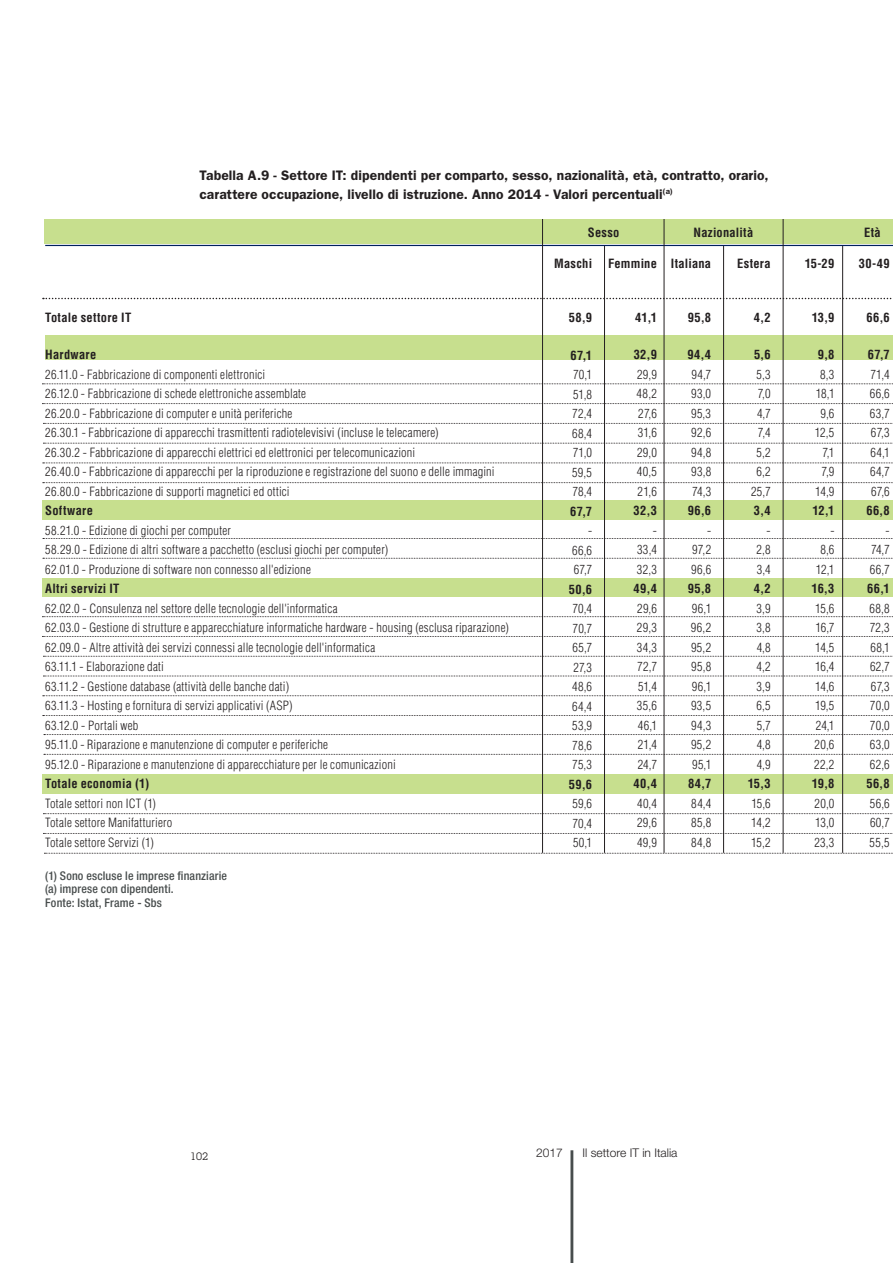
<style>
.page{position:relative;width:893px;height:1263px;background:#fff}
.page>*{position:absolute;margin:0;border:0;box-sizing:border-box;transform-origin:0 0}
.t1{font:600 13.8px/19.5px "ITC Franklin Gothic Std";letter-spacing:.01em;color:#231f20}
.t2{font:300 condensed 12.45px/19.5px "Helvetica LT Std";letter-spacing:.02em;color:#231f20;text-align:justify}
.t3{font:700 condensed 12.45px "Helvetica LT Std";letter-spacing:.025em;color:#231f20}
.t4{font:500 condensed 12px/13.5px "Helvetica Neue LT Std";letter-spacing:.015em;color:#484d4d}
.t5{font:300 12px "Helvetica Neue LT Std";color:#231f20}
.t6{font:10.5px "Lubalin Graph Std";color:#231f20}
</style>
<div class="page">
<div style="left:43px;top:774px;width:850px;height:20px;background:#c7df8e"></div>
<div style="left:43px;top:578px;width:850px;height:19px;background:#c7df8e"></div>
<div style="left:43px;top:500px;width:850px;height:20px;background:#c7df8e"></div>
<div style="left:44px;top:219px;width:849px;height:25px;background:#c7df8e"></div>
<hr style="left:45px;top:245px;width:848px;height:1px;background:#00215d">
<div style="left:45px;top:335px;width:848px;height:24px;background:#c7df8e"></div>
<hr style="left:604px;top:246px;width:1px;height:607px;background:#231f20">
<hr style="left:664px;top:219px;width:1px;height:634px;background:#231f20">
<hr style="left:723px;top:246px;width:1px;height:607px;background:#231f20">
<hr style="left:783px;top:219px;width:1px;height:634px;background:#231f20">
<hr style="left:842px;top:246px;width:1px;height:607px;background:#231f20">
<svg style="left:42px;top:383px;width:851px;height:1px"></svg>
<svg style="left:42px;top:403px;width:851px;height:1px"></svg>
<svg style="left:43px;top:423px;width:850px;height:1px"></svg>
<svg style="left:43px;top:443px;width:850px;height:1px"></svg>
<svg style="left:43px;top:462px;width:850px;height:1px"></svg>
<svg style="left:43px;top:482px;width:850px;height:1px"></svg>
<svg style="left:42px;top:616px;width:851px;height:1px"></svg>
<svg style="left:42px;top:636px;width:851px;height:1px"></svg>
<svg style="left:43px;top:656px;width:850px;height:1px"></svg>
<svg style="left:43px;top:676px;width:850px;height:1px"></svg>
<svg style="left:43px;top:695px;width:850px;height:1px"></svg>
<svg style="left:43px;top:715px;width:850px;height:1px"></svg>
<svg style="left:43px;top:538px;width:850px;height:1px"></svg>
<svg style="left:43px;top:558px;width:850px;height:1px"></svg>
<svg style="left:44px;top:734px;width:849px;height:1px"></svg>
<svg style="left:44px;top:754px;width:849px;height:1px"></svg>
<svg style="left:43px;top:813px;width:850px;height:1px"></svg>
<svg style="left:43px;top:833px;width:850px;height:1px"></svg>
<svg style="left:44px;top:853px;width:849px;height:1px"></svg>
<svg style="left:43px;top:298px;width:849px;height:1px"></svg>
<hr style="left:542px;top:219px;width:1px;height:634px;background:#231f20">
<hr style="left:570px;top:1150px;width:3px;height:113px;background:#484d4d">
<p class="t1" style="left:199px;top:165px;width:571px">Tabella A.9 - Settore IT: dipendenti per comparto, sesso, nazionalità, età, contratto, orario, carattere occupazione, livello di istruzione. Anno 2014 - Valori percentuali<sup>(a)</sup></p>
<p class="t3" style="left:588px;top:225px;width:33px">Sesso</p>
<p class="t3" style="left:693px;top:225px;width:61px">Nazionalità</p>
<p class="t3" style="left:864px;top:225px;width:18px">Età</p>
<p class="t3" style="left:45px;top:309px;width:88px">Totale settore IT</p>
<p class="t3" style="left:45px;top:347px;width:53px">Hardware</p>
<p class="t2" style="left:45px;top:364px;width:451px;text-align:left">26.11.0 - Fabbricazione di componenti elettronici<br>26.12.0 - Fabbricazione di schede elettroniche assemblate<br>26.20.0 - Fabbricazione di computer e unità periferiche<br>26.30.1 - Fabbricazione di apparecchi trasmittenti radiotelevisivi (incluse le telecamere)<br>26.30.2 - Fabbricazione di apparecchi elettrici ed elettronici per telecomunicazioni<br>26.40.0 - Fabbricazione di apparecchi per la riproduzione e registrazione del suono e delle immagini 26.80.0 - Fabbricazione di supporti magnetici ed ottici</p>
<p class="t3" style="left:45px;top:503px;width:49px">Software</p>
<p class="t2" style="left:45px;top:520px;width:345px;text-align:left">58.21.0 - Edizione di giochi per computer<br>58.29.0 - Edizione di altri software a pacchetto (esclusi giochi per computer)<br>62.01.0 - Produzione di software non connesso all'edizione</p>
<p class="t3" style="left:45px;top:581px;width:76px">Altri servizi IT</p>
<p class="t2" style="left:45px;top:598px;width:465px;text-align:left">62.02.0 - Consulenza nel settore delle tecnologie dell'informatica<br>62.03.0 - Gestione di strutture e apparecchiature informatiche hardware - housing (esclusa riparazione)<br>62.09.0 - Altre attività dei servizi connessi alle tecnologie dell'informatica<br>63.11.1 - Elaborazione dati<br>63.11.2 - Gestione database (attività delle banche dati)<br>63.11.3 - Hosting e fornitura di servizi applicativi (ASP)<br>63.12.0 - Portali web<br>95.11.0 - Riparazione e manutenzione di computer e periferiche<br>95.12.0 - Riparazione e manutenzione di apparecchiature per le comunicazioni</p>
<p class="t3" style="left:45px;top:776px;width:106px">Totale economia (1)</p>
<p class="t2" style="left:45px;top:793px;width:129px;text-align:left">Totale settori non ICT (1)<br>Totale settore Manifatturiero<br>Totale settore Servizi (1)</p>
<p class="t4" style="left:45px;top:868px;width:183px">(1) Sono escluse le imprese finanziarie (a) imprese con dipendenti.<br>Fonte: Istat, Frame - Sbs</p>
<p class="t3" style="left:554px;top:256px;width:39px">Maschi</p>
<p class="t3" style="left:608px;top:256px;width:50px">Femmine</p>
<p class="t3" style="left:671px;top:255px;width:42px">Italiana</p>
<p class="t3" style="left:569px;top:310px;width:25px">58,9</p>
<p class="t3" style="left:571px;top:347px;width:23px">67,1</p>
<p class="t2" style="left:572px;top:365px;width:22px">70,1<br>51,8<br>72,4<br>68,4<br>71,0<br>59,5<br>78,4</p>
<p class="t3" style="left:570px;top:503px;width:24px">67,7</p>
<p class="t2" style="left:572px;top:521px;width:22px;text-indent:16px">- 66,6<br>67,7</p>
<p class="t3" style="left:569px;top:581px;width:25px">50,6</p>
<p class="t2" style="left:572px;top:599px;width:22px">70,4<br>70,7<br>65,7<br>27,3<br>48,6<br>64,4<br>53,9<br>78,6<br>75,3</p>
<p class="t3" style="left:569px;top:776px;width:25px">59,6</p>
<p class="t2" style="left:572px;top:794px;width:21px">59,6<br>70,4<br>50,1</p>
<p class="t3" style="left:635px;top:310px;width:23px">41,1</p>
<p class="t3" style="left:634px;top:347px;width:25px">32,9</p>
<p class="t2" style="left:637px;top:365px;width:22px">29,9<br>48,2<br>27,6<br>31,6<br>29,0<br>40,5<br>21,6</p>
<p class="t3" style="left:634px;top:503px;width:25px">32,3</p>
<p class="t2" style="left:637px;top:521px;width:22px;text-indent:16px">- 33,4<br>32,3</p>
<p class="t3" style="left:633px;top:581px;width:25px">49,4</p>
<p class="t2" style="left:637px;top:599px;width:22px">29,6<br>29,3<br>34,3<br>72,7<br>51,4<br>35,6<br>46,1<br>21,4<br>24,7</p>
<p class="t3" style="left:633px;top:776px;width:25px">40,4</p>
<p class="t2" style="left:637px;top:794px;width:21px">40,4<br>29,6<br>49,9</p>
<p class="t3" style="left:688px;top:309px;width:25px">95,8</p>
<p class="t3" style="left:687px;top:347px;width:25px">94,4</p>
<p class="t2" style="left:691px;top:364px;width:22px">94,7<br>93,0<br>95,3<br>92,6<br>94,8<br>93,8<br>74,3</p>
<p class="t3" style="left:688px;top:503px;width:25px">96,6</p>
<p class="t2" style="left:691px;top:520px;width:22px;text-indent:16px">- 97,2<br>96,6</p>
<p class="t3" style="left:688px;top:581px;width:25px">95,8</p>
<p class="t2" style="left:691px;top:598px;width:22px">96,1<br>96,2<br>95,2<br>95,8<br>96,1<br>93,5<br>94,3<br>95,2<br>95,1</p>
<p class="t3" style="left:688px;top:776px;width:25px">84,7</p>
<p class="t2" style="left:691px;top:793px;width:22px">84,4<br>85,8<br>84,8</p>
<p class="t3" style="left:737px;top:255px;width:35px">Estera</p>
<p class="t3" style="left:754px;top:309px;width:18px">4,2</p>
<p class="t3" style="left:754px;top:347px;width:18px">5,6</p>
<p class="t2" style="left:751px;top:364px;width:21px;text-align:center">5,3<br>7,0<br>4,7<br>7,4<br>5,2<br>6,2<br>25,7</p>
<p class="t3" style="left:754px;top:503px;width:18px">3,4</p>
<p class="t2" style="left:756px;top:520px;width:16px;text-indent:10px">- 2,8<br>3,4</p>
<p class="t3" style="left:754px;top:581px;width:18px">4,2</p>
<p class="t2" style="left:756px;top:598px;width:16px">3,9<br>3,8<br>4,8<br>4,2<br>3,9<br>6,5<br>5,7<br>4,8<br>4,9</p>
<p class="t3" style="left:748px;top:776px;width:24px">15,3</p>
<p class="t2" style="left:751px;top:793px;width:21px">15,6<br>14,2<br>15,2</p>
<p class="t3" style="left:805px;top:255px;width:31px">15-29</p>
<p class="t3" style="left:812px;top:309px;width:24px">13,9</p>
<p class="t3" style="left:818px;top:347px;width:18px">9,8</p>
<p class="t2" style="left:815px;top:364px;width:21px;text-align:center">8,3<br>18,1<br>9,6<br>12,5<br>7,1<br>7,9<br>14,9</p>
<p class="t3" style="left:812px;top:503px;width:23px">12,1</p>
<p class="t2" style="left:816px;top:520px;width:20px;text-align:right">-<br>8,6<br>12,1</p>
<p class="t3" style="left:812px;top:581px;width:24px">16,3</p>
<p class="t2" style="left:814px;top:598px;width:22px">15,6<br>16,7<br>14,5<br>16,4<br>14,6<br>19,5<br>24,1<br>20,6<br>22,2</p>
<p class="t3" style="left:812px;top:776px;width:24px">19,8</p>
<p class="t2" style="left:814px;top:793px;width:22px">20,0<br>13,0<br>23,3</p>
<p class="t3" style="left:859px;top:255px;width:32px">30-49</p>
<p class="t3" style="left:866px;top:309px;width:25px">66,6</p>
<p class="t3" style="left:868px;top:347px;width:24px">67,7</p>
<p class="t2" style="left:870px;top:364px;width:22px">71,4<br>66,6<br>63,7<br>67,3<br>64,1<br>64,7<br>67,6</p>
<p class="t3" style="left:866px;top:503px;width:25px">66,8</p>
<p class="t2" style="left:870px;top:520px;width:21px;text-indent:16px">- 74,7<br>66,7</p>
<p class="t3" style="left:867px;top:581px;width:24px">66,1</p>
<p class="t2" style="left:869px;top:598px;width:22px">68,8<br>72,3<br>68,1<br>62,7<br>67,3<br>70,0<br>70,0<br>63,0<br>62,6</p>
<p class="t3" style="left:866px;top:776px;width:25px">56,8</p>
<p class="t2" style="left:870px;top:793px;width:22px">56,6<br>60,7<br>55,5</p>
<p class="t6" style="left:190px;top:1150px;width:20px">102</p>
<p class="t5" style="left:536px;top:1145px;width:28px">2017</p>
<p class="t5" style="left:583px;top:1145px;width:96px">Il settore IT in Italia</p>
</div>
